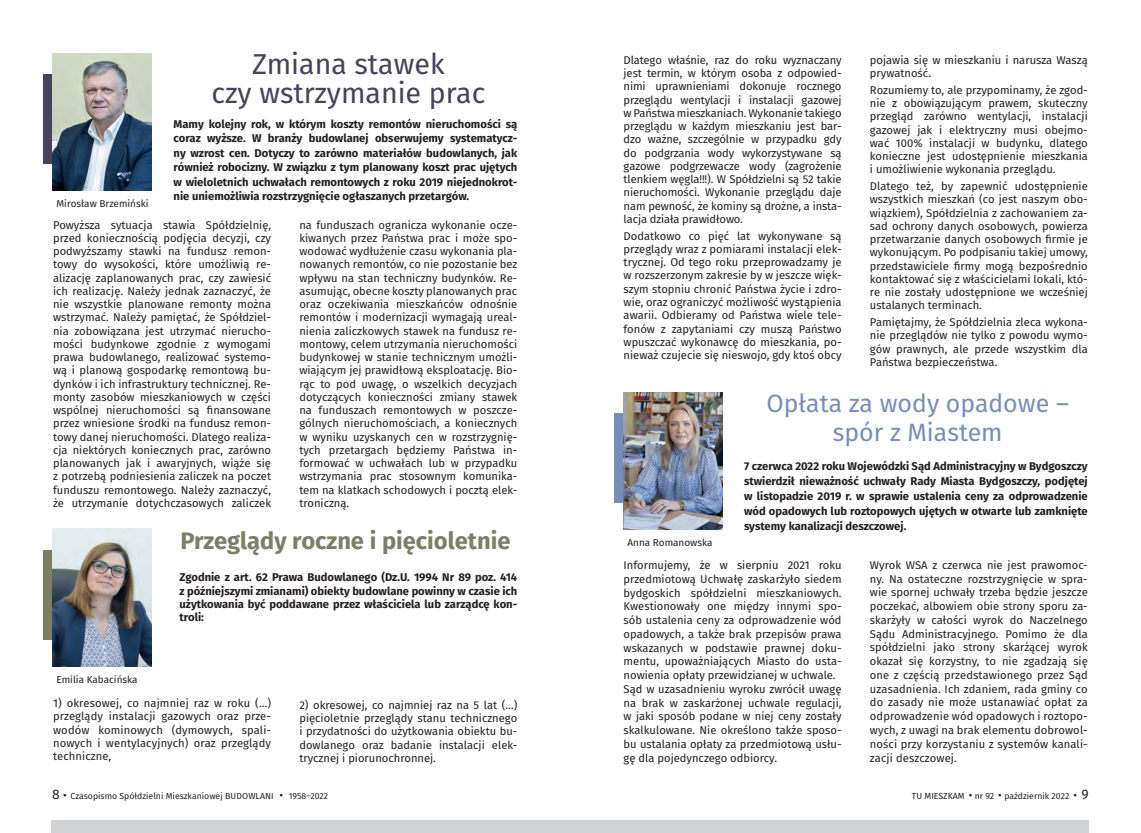
<style>
.page{position:relative;width:1141px;height:833px;background:#fff}
.page>*{position:absolute;margin:0;border:0;box-sizing:border-box;transform-origin:0 0}
.t1{font:28.75px/28.8px "Fira Sans";color:#45435d;text-align:center}
.t2{font:25px/28.8px "Fira Sans";color:#768eba;text-align:center}
.t3{font:700 23.75px "Fira Sans";color:#7c7e65}
.t4{font:11.25px/13.2px "Fira Sans";color:#231f20;text-align:justify}
.t5{font:700 11.25px/14.4px "Fira Sans";color:#231f20;text-align:justify}
.t6{font:10px "Fira Sans";color:#231f20}
.t7{font:8.75px "Fira Sans";color:#231f20}
.s1{font-size:13.75px}
.s2{font-weight:800;font-size:12.5px}
</style>
<div class="page">
<div style="left:614px;top:413px;width:94px;height:90px;background:#768eba"></div>
<img style="left:624px;top:392px;width:99px;height:138px">
<div style="left:43px;top:74px;width:94px;height:90px;background:#45435d"></div>
<img style="left:53px;top:53px;width:99px;height:138px">
<div style="left:43px;top:550px;width:94px;height:89px;background:#7c7e65"></div>
<img style="left:53px;top:529px;width:99px;height:137px">
<div style="left:52px;top:820px;width:1037px;height:13px;background:#d1d2d4"></div>
<p class="t6" style="left:57px;top:196px;width:94px">Mirosław Brzemiński</p>
<p class="t1" style="left:211px;top:49px;width:275px">Zmiana stawek<br>czy wstrzymanie prac</p>
<p class="t5" style="left:174px;top:116px;width:345px">Mamy kolejny rok, w którym koszty remontów nieruchomości są coraz wyższe. W branży budowlanej obserwujemy systematycz&shy;ny wzrost cen. Dotyczy to zarówno materiałów budowlanych, jak również robocizny. W związku z tym planowany koszt prac ujętych w wieloletnich uchwałach remontowych z roku 2019 niejednokrot&shy;nie uniemożliwia rozstrzygnięcie ogłaszanych przetargów.</p>
<p class="t4" style="left:53px;top:218px;width:219px">Powyższa sytuacja stawia Spółdzielnię, przed koniecznością podjęcia decyzji, czy podwyższamy stawki na fundusz remon&shy;towy do wysokości, które umożliwią re&shy;alizację zaplanowanych prac, czy zawiesić ich realizację. Należy jednak zaznaczyć, że nie wszystkie planowane remonty można wstrzymać. Należy pamiętać, że Spółdziel&shy;nia zobowiązana jest utrzymać nierucho&shy;mości budynkowe zgodnie z wymogami prawa budowlanego, realizować systemo&shy;wą i planową gospodarkę remontową bu&shy;dynków i ich infrastruktury technicznej. Re&shy;monty zasobów mieszkaniowych w części wspólnej nieruchomości są finansowane przez wniesione środki na fundusz remon&shy;towy danej nieruchomości. Dlatego realiza&shy;cja niektórych koniecznych prac, zarówno planowanych jak i awaryjnych, wiąże się z potrzebą podniesienia zaliczek na poczet funduszu remontowego. Należy zaznaczyć, że utrzymanie dotychczasowych zaliczek</p>
<p class="t4" style="left:299px;top:218px;width:219px">na funduszach ogranicza wykonanie ocze&shy;kiwanych przez Państwa prac i może spo&shy;wodować wydłużenie czasu wykonania pla&shy;nowanych remontów, co nie pozostanie bez wpływu na stan techniczny budynków. Re&shy;asumując, obecne koszty planowanych prac oraz oczekiwania mieszkańców odnośnie remontów i modernizacji wymagają ureal&shy;nienia zaliczkowych stawek na fundusz re&shy;montowy, celem utrzymania nieruchomości budynkowej w stanie technicznym umożli&shy;wiającym jej prawidłową eksploatację. Bio&shy;rąc to pod uwagę, o wszelkich decyzjach dotyczących konieczności zmiany stawek na funduszach remontowych w poszcze&shy;gólnych nieruchomościach, a koniecznych w wyniku uzyskanych cen w rozstrzygnię&shy;tych przetargach będziemy Państwa in&shy;formować w uchwałach lub w przypadku wstrzymania prac stosownym komunika&shy;tem na klatkach schodowych i pocztą elek&shy;troniczną.</p>
<p class="t3" style="left:180px;top:521px;width:332px">Przeglądy roczne i pięcioletnie</p>
<p class="t6" style="left:57px;top:671px;width:83px">Emilia Kabacińska</p>
<p class="t5" style="left:180px;top:570px;width:339px;line-height:13.2px">Zgodnie z art. 62 Prawa Budowlanego (Dz.U. 1994 Nr 89 poz. 414 z późniejszymi zmianami) obiekty budowlane powinny w czasie ich użytkowania być poddawane przez właściciela lub zarządcę kon&shy;troli:</p>
<p class="t4" style="left:53px;top:696px;width:219px">1) okresowej, co najmniej raz w roku (…) przeglądy instalacji gazowych oraz prze&shy;wodów kominowych (dymowych, spali&shy;nowych i wentylacyjnych) oraz przeglądy techniczne,</p>
<p class="t4" style="left:299px;top:698px;width:219px">2) okresowej, co najmniej raz na 5 lat (…) pięcioletnie przeglądy stanu technicznego i przydatności do użytkowania obiektu bu&shy;dowlanego oraz badanie instalacji elek&shy;trycznej i piorunochronnej.</p>
<p class="t4" style="left:624px;top:53px;width:219px">Dlatego właśnie, raz do roku wyznaczany jest termin, w którym osoba z odpowied&shy;nimi uprawnieniami dokonuje rocznego przeglądu wentylacji i instalacji gazowej w Państwa mieszkaniach. Wykonanie takiego przeglądu w każdym mieszkaniu jest bar&shy;dzo ważne, szczególnie w przypadku gdy do podgrzania wody wykorzystywane są gazowe podgrzewacze wody (zagrożenie tlenkiem węgla!!!). W Spółdzielni są 52 takie nieruchomości. Wykonanie przeglądu daje nam pewność, że kominy są drożne, a insta&shy;lacja działa prawidłowo.</p>
<p class="t4" style="left:624px;top:229px;width:219px">Dodatkowo co pięć lat wykonywane są przeglądy wraz z pomiarami instalacji elek&shy;trycznej. Od tego roku przeprowadzamy je w rozszerzonym zakresie by w jeszcze więk&shy;szym stopniu chronić Państwa życie i zdro&shy;wie, oraz ograniczyć możliwość wystąpienia awarii. Odbieramy od Państwa wiele tele&shy;fonów z zapytaniami czy muszą Państwo wpuszczać wykonawcę do mieszkania, po&shy;nieważ czujecie się nieswojo, gdy ktoś obcy</p>
<p class="t4" style="left:870px;top:53px;width:219px">pojawia się w mieszkaniu i narusza Waszą prywatność.</p>
<p class="t4" style="left:870px;top:83px;width:219px">Rozumiemy to, ale przypominamy, że zgod&shy;nie z obowiązującym prawem, skuteczny przegląd zarówno wentylacji, instalacji gazowej jak i elektryczny musi obejmo&shy;wać 100% instalacji w budynku, dlatego konieczne jest udostępnienie mieszkania i umożliwienie wykonania przeglądu.</p>
<p class="t4" style="left:870px;top:179px;width:219px">Dlatego też, by zapewnić udostępnienie wszystkich mieszkań (co jest naszym obo&shy;wiązkiem), Spółdzielnia z zachowaniem za&shy;sad ochrony danych osobowych, powierza przetwarzanie danych osobowych firmie je wykonującym. Po podpisaniu takiej umowy, przedstawiciele firmy mogą bezpośrednio kontaktować się z właścicielami lokali, któ&shy;re nie zostały udostępnione we wcześniej ustalanych terminach.</p>
<p class="t4" style="left:870px;top:315px;width:219px">Pamiętajmy, że Spółdzielnia zleca wykona&shy;nie przeglądów nie tylko z powodu wymo&shy;gów prawnych, ale przede wszystkim dla Państwa bezpieczeństwa.</p>
<p class="t2" style="left:766px;top:388px;width:304px">Opłata za wody opadowe – spór z Miastem</p>
<p class="t5" style="left:744px;top:458px;width:345px;line-height:15px">7 czerwca 2022 roku Wojewódzki Sąd Administracyjny w Bydgoszczy stwierdził nieważność uchwały Rady Miasta Bydgoszczy, podjętej w listopadzie 2019 r. w sprawie ustalenia ceny za odprowadzenie wód opadowych lub roztopowych ujętych w otwarte lub zamknięte systemy kanalizacji deszczowej.</p>
<p class="t4" style="left:870px;top:558px;width:219px;line-height:13.8px">Wyrok WSA z czerwca nie jest prawomoc&shy;ny. Na ostateczne rozstrzygnięcie w spra&shy;wie spornej uchwały trzeba będzie jeszcze poczekać, albowiem obie strony sporu za&shy;skarżyły w całości wyrok do Naczelnego Sądu Administracyjnego. Pomimo że dla spółdzielni jako strony skarżącej wyrok okazał się korzystny, to nie zgadzają się one z częścią przedstawionego przez Sąd uzasadnienia. Ich zdaniem, rada gminy co do zasady nie może ustanawiać opłat za odprowadzenie wód opadowych i roztopo&shy;wych, z uwagi na brak elementu dobrowol&shy;ności przy korzystaniu z systemów kanali&shy;zacji deszczowej.</p>
<p class="t6" style="left:628px;top:535px;width:86px">Anna Romanowska</p>
<p class="t4" style="left:624px;top:558px;width:219px;line-height:13.8px">Informujemy, że w sierpniu 2021 roku przedmiotową Uchwałę zaskarżyło siedem bydgoskich spółdzielni mieszkaniowych.<br>Kwestionowały one między innymi spo&shy;sób ustalenia ceny za odprowadzenie wód opadowych, a także brak przepisów prawa wskazanych w podstawie prawnej doku&shy;mentu, upoważniających Miasto do usta&shy;nowienia opłaty przewidzianej w uchwale.</p>
<p class="t4" style="left:624px;top:681px;width:219px;line-height:13.8px">Sąd w uzasadnieniu wyroku zwrócił uwagę na brak w zaskarżonej uchwale regulacji, w jaki sposób podane w niej ceny zostały skalkulowane. Nie określono także sposo&shy;bu ustalania opłaty za przedmiotową usłu&shy;gę dla pojedynczego odbiorcy.</p>
<p class="t7" style="left:52px;top:789px;width:277px"><span class="s1">8</span> <span class="s2">⋅</span> Czasopismo Spółdzielni Mieszkaniowej BUDOWLANI <span class="s2">⋅</span> 1958–2022</p>
<p class="t7" style="left:912px;top:789px;width:178px">TU MIESZKAM <span class="s2">⋅</span> nr 92 <span class="s2">⋅</span> październik 2022 <span class="s2">⋅</span> <span class="s1">9</span></p>
</div>
